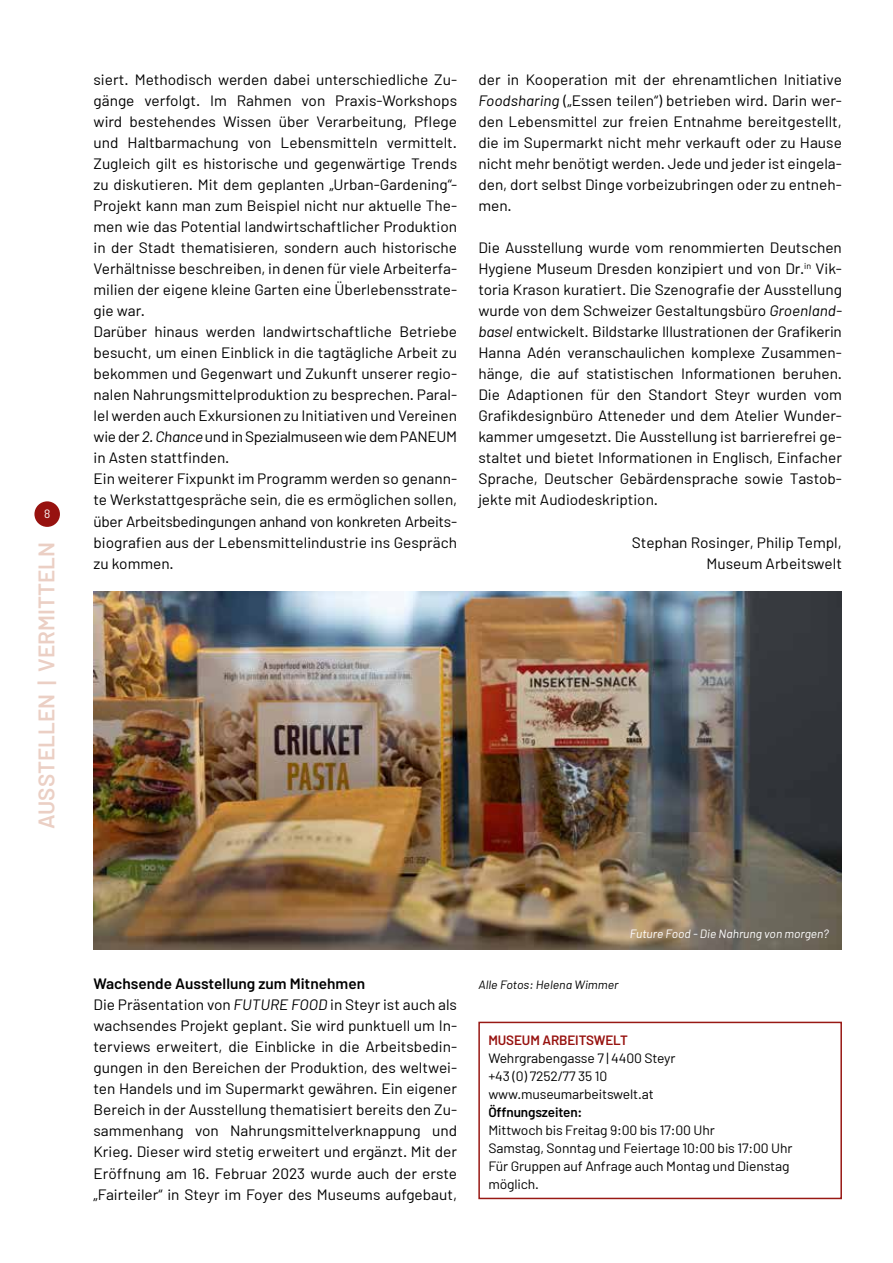
<style>
.page{position:relative;width:893px;height:1263px;background:#fff}
.page>*{position:absolute;margin:0;border:0;box-sizing:border-box;transform-origin:0 0}
.t1{font:600 22.5px "Barlow";color:#ebcfc4}
.t2{font:15px/21px "Barlow";color:#000}
.t3{font:13.5px/18px "Barlow";letter-spacing:-.01em;color:#000}
.t4{font:600 13.5px "Barlow";letter-spacing:-.01em;color:#97120f}
.t5{font:600 13.5px "Barlow";letter-spacing:-.01em;color:#000}
.t6{font:italic 12px "Barlow";color:#fff}
.t7{font:italic 12px "Barlow";color:#000}
.t8{font:12px "Barlow";color:#fff}
.s1{font-style:italic}
.s2{font-weight:600}
</style>
<div class="page">
<div style="left:34px;top:501px;width:26px;height:26px;background:#97120f;border-radius:50%"></div>
<div style="left:478px;top:1022px;width:364px;height:177px;border:2px solid #981814"></div>
<img style="left:94px;top:592px;width:748px;height:357px">
<p class="t8" style="left:44px;top:506px;width:8px">8</p>
<h1 class="t1" style="left:32px;top:829px;width:289px;rotate:-90deg">AUSSTELLEN | VERMITTELN</h1>
<p class="t2" style="left:94px;top:69px;width:365px">siert. Methodisch werden dabei unterschiedliche Zu&shy;gänge verfolgt. Im Rahmen von Praxis-Workshops wird bestehendes Wissen über Verarbeitung, Pflege und Haltbarmachung von Lebensmitteln vermittelt.<br>Zugleich gilt es historische und gegenwärtige Trends zu diskutieren. Mit dem geplanten „Urban-Gardening“- Projekt kann man zum Beispiel nicht nur aktuelle The&shy;men wie das Potential landwirtschaftlicher Produktion in der Stadt thematisieren, sondern auch historische Verhältnisse beschreiben, in denen für viele Arbeiterfa&shy;milien der eigene kleine Garten eine Überlebensstrate&shy;gie war.<br>Darüber hinaus werden landwirtschaftliche Betriebe besucht, um einen Einblick in die tagtägliche Arbeit zu bekommen und Gegenwart und Zukunft unserer regio&shy;nalen Nahrungsmittelproduktion zu besprechen. Paral&shy;lel werden auch Exkursionen zu Initiativen und Vereinen wie der <span class="s1">2. Chance</span> und in Spezialmuseen wie dem PANEUM in Asten stattfinden.<br>Ein weiterer Fixpunkt im Programm werden so genann&shy;te Werkstattgespräche sein, die es ermöglichen sollen, über Arbeitsbedingungen anhand von konkreten Arbeits&shy;biografien aus der Lebensmittelindustrie ins Gespräch zu kommen.</p>
<p class="t2" style="left:478px;top:69px;width:365px;text-align:justify">der in Kooperation mit der ehrenamtlichen Initiative <span class="s1">Foodsharing</span> („Essen teilen“) betrieben wird. Darin wer&shy;den Lebensmittel zur freien Entnahme bereitgestellt, die im Supermarkt nicht mehr verkauft oder zu Hause nicht mehr benötigt werden. Jede und jeder ist eingela&shy;den, dort selbst Dinge vorbeizubringen oder zu entneh&shy;men.</p>
<p class="t2" style="left:478px;top:237px;width:365px;text-align:justify">Die Ausstellung wurde vom renommierten Deutschen Hygiene Museum Dresden konzipiert und von Dr.<sup>in</sup> Vik&shy;toria Krason kuratiert. Die Szenografie der Ausstellung wurde von dem Schweizer Gestaltungsbüro <span class="s1">Groenland&shy;basel</span> entwickelt. Bildstarke Illustrationen der Grafikerin Hanna Adén veranschaulichen komplexe Zusammen&shy;hänge, die auf statistischen Informationen beruhen.<br>Die Adaptionen für den Standort Steyr wurden vom Grafikdesignbüro Atteneder und dem Atelier Wunder&shy;kammer umgesetzt. Die Ausstellung ist barrierefrei ge&shy;staltet und bietet Informationen in Englisch, Einfacher Sprache, Deutscher Gebärdensprache sowie Tastob&shy;jekte mit Audiodeskription.</p>
<p class="t2" style="left:632px;top:531px;width:212px;text-align:right">Stephan Rosinger, Philip Templ,<br>Museum Arbeitswelt</p>
<p class="t2" style="left:94px;top:973px;width:365px"><span class="s2">Wachsende Ausstellung zum Mitnehmen<br></span>Die Präsentation von <span class="s1">FUTURE FOOD</span> in Steyr ist auch als wachsendes Projekt geplant. Sie wird punktuell um In&shy;terviews erweitert, die Einblicke in die Arbeitsbedin&shy;gungen in den Bereichen der Produktion, des weltwei&shy;ten Handels und im Supermarkt gewähren. Ein eigener Bereich in der Ausstellung thematisiert bereits den Zu&shy;sammenhang von Nahrungsmittelverknappung und Krieg. Dieser wird stetig erweitert und ergänzt. Mit der Eröffnung am 16. Februar 2023 wurde auch der erste „Fairteiler“ in Steyr im Foyer des Museums aufgebaut,</p>
<p class="t6" style="left:630px;top:926px;width:201px">Future Food - Die Nahrung von morgen?</p>
<p class="t7" style="left:478px;top:977px;width:142px">Alle Fotos: Helena Wimmer</p>
<p class="t4" style="left:488px;top:1032px;width:141px">MUSEUM ARBEITSWELT</p>
<p class="t3" style="left:488px;top:1049px;width:189px">Wehrgrabengasse 7 | 4400 Steyr +43 (0) 7252/77 35 10 www.museumarbeitswelt.at</p>
<p class="t5" style="left:488px;top:1104px;width:95px">Öffnungszeiten:</p>
<p class="t3" style="left:488px;top:1121px;width:306px">Mittwoch bis Freitag 9:00 bis 17:00 Uhr<br>Samstag, Sonntag und Feiertage 10:00 bis 17:00 Uhr Für Gruppen auf Anfrage auch Montag und Dienstag möglich.</p>
</div>
